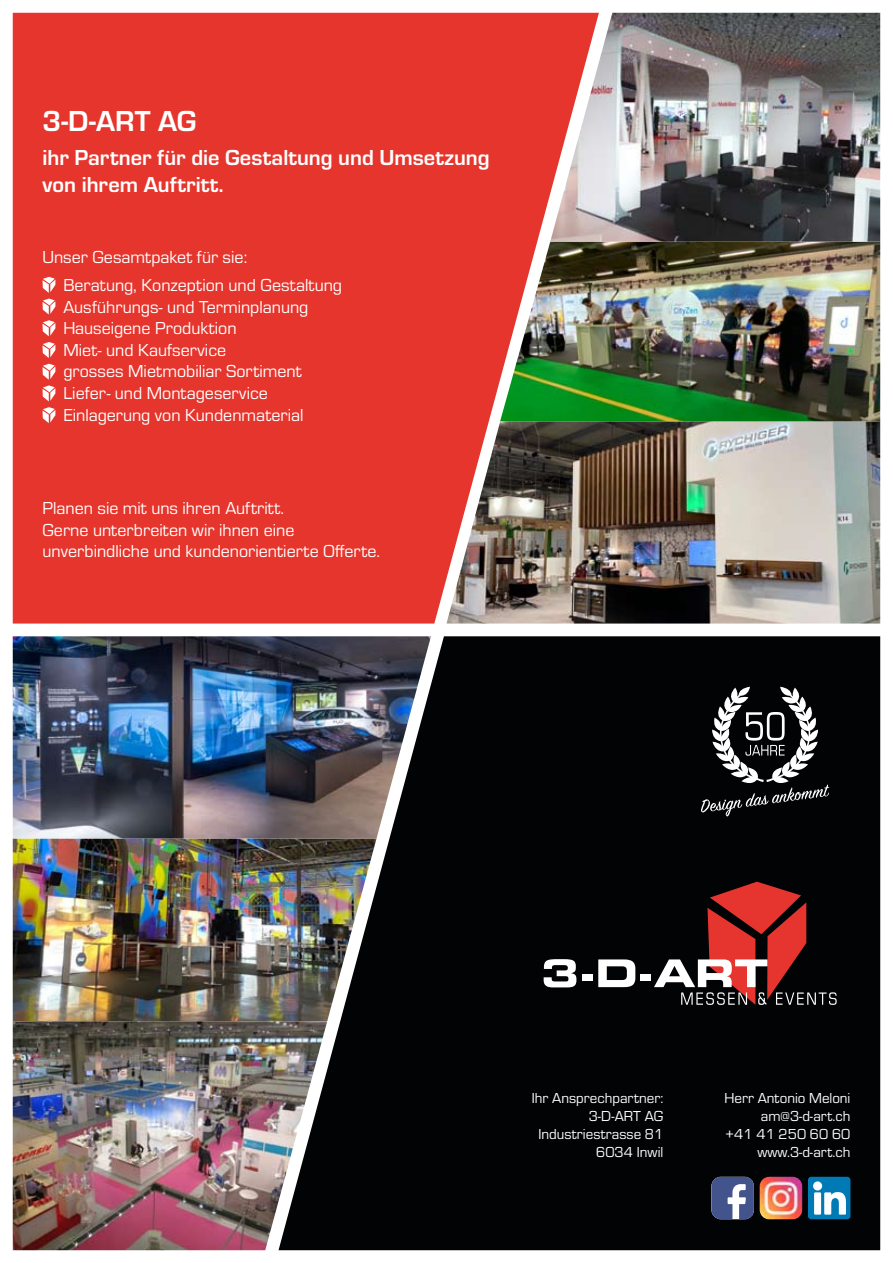
<style>
.page{position:relative;width:893px;height:1263px;background:#fff}
.page>*{position:absolute;margin:0;border:0;box-sizing:border-box;transform-origin:0 0}
.t1{font:700 30px "Eurostile";color:#fff}
.t2{font:700 22.5px/27px "Eurostile";color:#fff}
.t3{font:18px/21.6px "Eurostile";color:#fff}
.t4{font:15px/18px "Eurostile";color:#fff;text-align:right}
.t5{font:300 8.4px "Zwo";letter-spacing:.14em;color:#fff}
</style>
<div class="page">
<div style="left:13px;top:13px;width:537px;height:610px;background:#e5352c"></div>
<div style="left:327px;top:636px;width:553px;height:614px;background:#010305"></div>
<img style="left:13px;top:838px;width:364px;height:183px">
<img style="left:13px;top:1021px;width:314px;height:229px">
<img style="left:446px;top:421px;width:434px;height:202px">
<img style="left:500px;top:242px;width:380px;height:179px">
<img style="left:550px;top:13px;width:330px;height:229px">
<svg style="left:544px;top:959px;width:32px;height:28px"></svg>
<div style="left:582px;top:974px;width:10px;height:7px;background:#fff"></div>
<svg style="left:598px;top:959px;width:37px;height:28px"></svg>
<div style="left:640px;top:974px;width:11px;height:7px;background:#fff"></div>
<svg style="left:654px;top:882px;width:183px;height:123px;background:#5d2928"></svg>
<svg style="left:701px;top:687px;width:128px;height:129px"></svg>
<svg style="left:43px;top:277px;width:12px;height:16px"></svg>
<svg style="left:43px;top:407px;width:12px;height:16px"></svg>
<svg style="left:43px;top:364px;width:12px;height:37px"></svg>
<svg style="left:43px;top:342px;width:12px;height:16px"></svg>
<svg style="left:43px;top:299px;width:12px;height:37px"></svg>
<svg style="left:711px;top:1177px;width:43px;height:42px"></svg>
<img style="left:760px;top:1177px;width:42px;height:42px">
<svg style="left:808px;top:1177px;width:42px;height:42px"></svg>
<div style="left:813px;top:1181px;width:9px;height:9px;background:#fff;border-radius:50%"></div>
<img style="left:13px;top:636px;width:418px;height:202px">
<h1 class="t1" style="left:43px;top:99px;width:155px">3-D-ART AG</h1>
<p class="t2" style="left:43px;top:143px;width:449px">ihr Partner für die Gestaltung und Umsetzung von ihrem Auftritt.</p>
<p class="t5" style="left:70px;top:147px;width:108px">Modulstände all-in-one</p>
<p class="t3" style="left:43px;top:245px;width:206px">Unser Gesamtpaket für sie:</p>
<p class="t3" style="left:63px;top:273px;width:280px">Beratung, Konzeption und Gestaltung<br>Ausführungs- und Terminplanung<br>Hauseigene Produktion<br>Miet- und Kaufservice<br>grosses Mietmobiliar Sortiment<br>Liefer- und Montageservice<br>Einlagerung von Kundenmaterial</p>
<p class="t3" style="left:43px;top:497px;width:339px">Planen sie mit uns ihren Auftritt.<br>Gerne unterbreiten wir ihnen eine unverbindliche und kundenorientierte Offerte.</p>
<p class="t4" style="left:532px;top:1088px;width:133px">Ihr Ansprechpartner:<br>3-D-ART AG<br>Industriestrasse 81<br>6034 Inwil</p>
<p class="t4" style="left:724px;top:1088px;width:127px">Herr Antonio Meloni am@3-d-art.ch<br>+41 41 250 60 60 www.3-d-art.ch</p>
</div>
